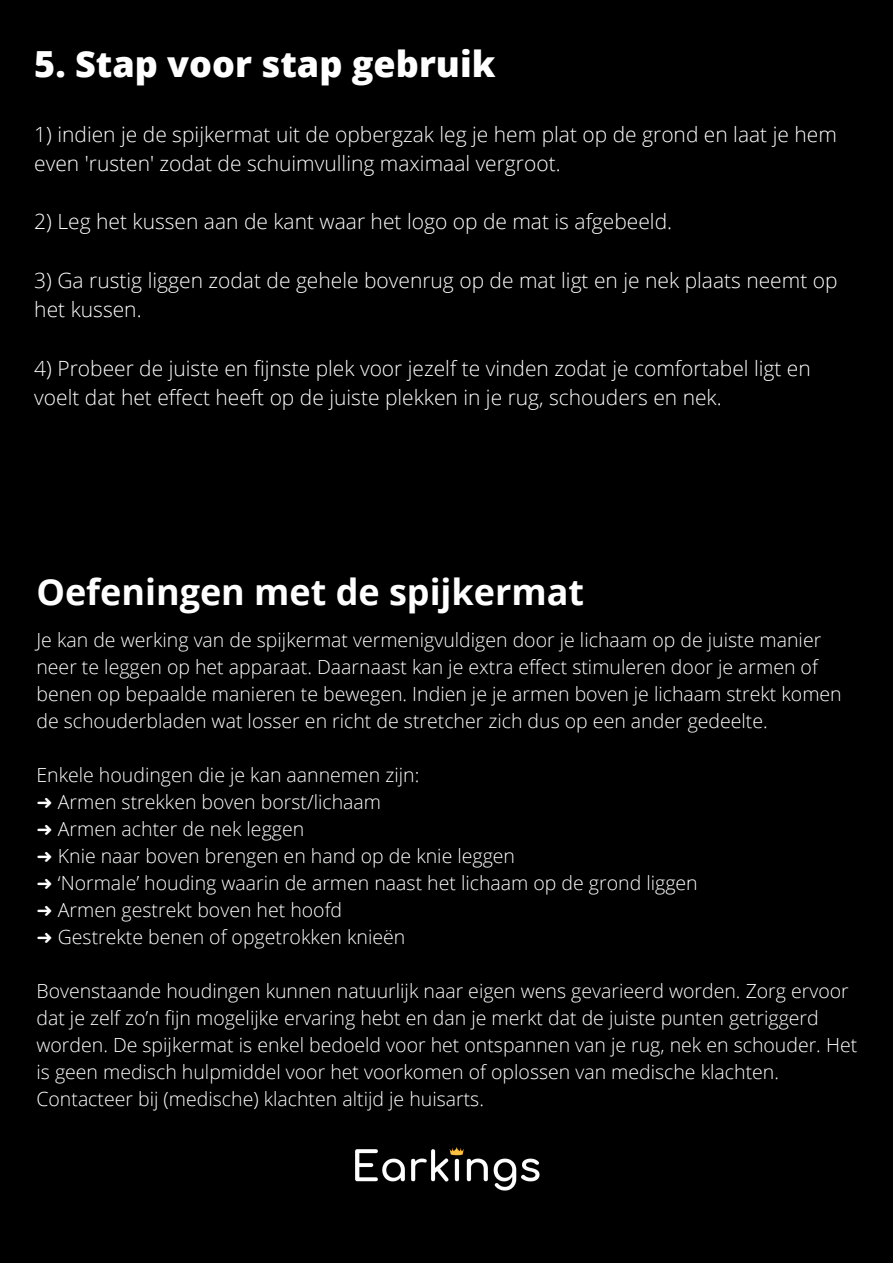
<style>
.page{position:relative;width:893px;height:1264px;background:#fff}
.page>*{position:absolute;margin:0;border:0;box-sizing:border-box;transform-origin:0 0}
.t1{font:700 36px "Open Sans";color:#fff}
.t2{font:800 36px "Open Sans";color:#fff}
.t3{font:300 21px/29.2px "Open Sans";color:#fff}
.t4{font:300 19.5px/27px "Open Sans";color:#fff}
.s1{font-family:"DejaVu Sans";font-weight:400}
</style>
<div class="page">
<div style="left:0;top:0;width:892px;height:1262px;background:#000"></div>
<img style="left:355px;top:1147px;width:185px;height:44px">
<h1 class="t2" style="left:34px;top:38px;width:462px">5. Stap voor stap gebruik</h1>
<p class="t3" style="left:34px;top:119px;width:804px">1) indien je de spijkermat uit de opbergzak leg je hem plat op de grond en laat je hem even 'rusten' zodat de schuimvulling maximaal vergroot.</p>
<p class="t3" style="left:34px;top:206px;width:639px">2) Leg het kussen aan de kant waar het logo op de mat is afgebeeld.</p>
<p class="t3" style="left:34px;top:265px;width:804px">3) Ga rustig liggen zodat de gehele bovenrug op de mat ligt en je nek plaats neemt op het kussen.</p>
<p class="t3" style="left:34px;top:353px;width:778px">4) Probeer de juiste en fijnste plek voor jezelf te vinden zodat je comfortabel ligt en voelt dat het effect heeft op de juiste plekken in je rug, schouders en nek.</p>
<h1 class="t1" style="left:36px;top:566px;width:549px">Oefeningen met de spijkermat</h1>
<p class="t4" style="left:36px;top:625px;width:806px">Je kan de werking van de spijkermat vermenigvuldigen door je lichaam op de juiste manier neer te leggen op het apparaat. Daarnaast kan je extra effect stimuleren door je armen of benen op bepaalde manieren te bewegen. Indien je je armen boven je lichaam strekt komen de schouderbladen wat losser en richt de stretcher zich dus op een ander gedeelte.</p>
<p class="t4" style="left:36px;top:760px;width:662px">Enkele houdingen die je kan aannemen zijn:<br><span class="s1">➜</span> Armen strekken boven borst/lichaam<br><span class="s1">➜</span> Armen achter de nek leggen<br><span class="s1">➜</span> Knie naar boven brengen en hand op de knie leggen<br><span class="s1">➜</span> ‘Normale’ houding waarin de armen naast het lichaam op de grond liggen <span class="s1">➜</span> Armen gestrekt boven het hoofd<br><span class="s1">➜</span> Gestrekte benen of opgetrokken knieën</p>
<p class="t4" style="left:36px;top:976px;width:822px">Bovenstaande houdingen kunnen natuurlijk naar eigen wens gevarieerd worden. Zorg ervoor dat je zelf zo’n fijn mogelijke ervaring hebt en dan je merkt dat de juiste punten getriggerd worden. De spijkermat is enkel bedoeld voor het ontspannen van je rug, nek en schouder. Het is geen medisch hulpmiddel voor het voorkomen of oplossen van medische klachten.<br>Contacteer bij (medische) klachten altijd je huisarts.</p>
</div>
